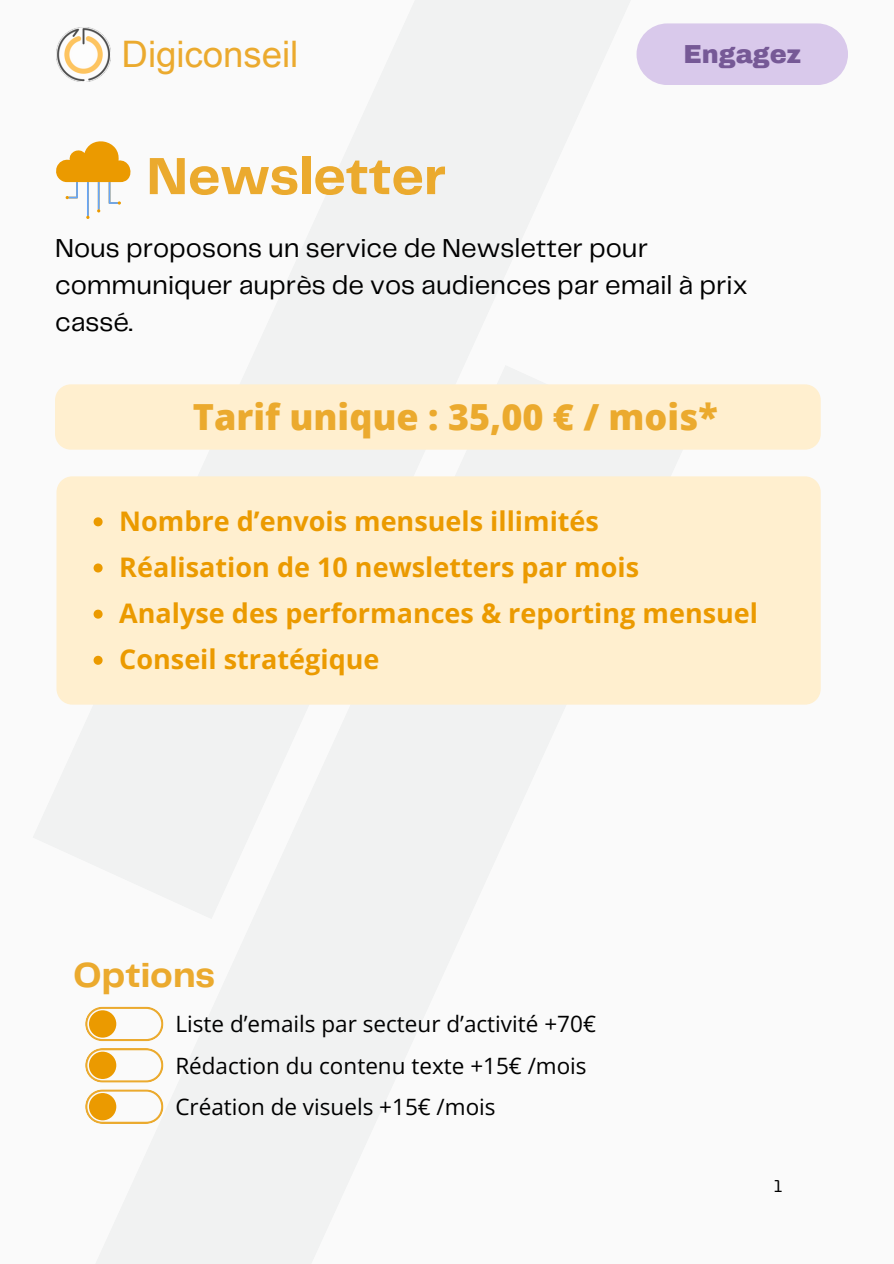
<style>
.page{position:relative;width:894px;height:1264px;background:#fff}
.page>*{position:absolute;margin:0;border:0;box-sizing:border-box;transform-origin:0 0}
.t1{font:700 54.15px "Telegraf";color:#ebaa2e}
.t2{font:36.45px "Arial Unicode MS";color:#ebaa2e}
.t3{font:700 36.15px "Telegraf";color:#ebaa2e}
.t4{font:800 36px "Open Sans";color:#ebaa2e}
.t5{font:700 27px "Open Sans";color:#eb9a00}
.t6{font:27px/37.2px "Telegraf";color:#000}
.t7{font:900 25.5px "Archivo";color:#765996}
.t8{font:22.5px "Open Sans";color:#000}
.t9{font:18px "Telegraf";color:#000}
</style>
<div class="page">
<div style="left:0;top:0;width:893px;height:1263px;background:#fafafa"></div>
<div style="left:636px;top:23px;width:211px;height:62px;background:#d9c9eb;border-radius:31px"></div>
<div style="left:56px;top:476px;width:764px;height:228px;background:#ffefcf"></div>
<div style="left:55px;top:384px;width:765px;height:65px;background:#ffefcf"></div>
<img style="left:56px;top:27px;width:54px;height:54px">
<svg style="left:85px;top:1006px;width:78px;height:35px"></svg>
<svg style="left:85px;top:1048px;width:78px;height:34px"></svg>
<svg style="left:56px;top:141px;width:75px;height:77px"></svg>
<svg style="left:94px;top:517px;width:9px;height:9px"></svg>
<svg style="left:94px;top:563px;width:9px;height:9px"></svg>
<svg style="left:94px;top:609px;width:9px;height:9px"></svg>
<svg style="left:94px;top:655px;width:9px;height:9px"></svg>
<svg style="left:85px;top:1089px;width:78px;height:34px"></svg>
<p class="t2" style="left:122px;top:28px;width:178px">Digiconseil</p>
<h4 class="t1" style="left:147px;top:153px;width:301px">Newsletter</h4>
<p class="t7" style="left:683px;top:40px;width:119px">Engagez</p>
<p class="t6" style="left:55px;top:231px;width:694px">Nous proposons un service de Newsletter pour communiquer auprès de vos audiences par email à prix cassé.</p>
<p class="t4" style="left:193px;top:391px;width:526px">Tarif unique : 35,00 € / mois*</p>
<p class="t5" style="left:119px;top:502px;width:481px">Nombre d’envois mensuels illimités</p>
<p class="t5" style="left:119px;top:548px;width:521px">Réalisation de 10 newsletters par mois</p>
<p class="t5" style="left:119px;top:594px;width:640px">Analyse des performances &amp; reporting mensuel</p>
<h2 class="t5" style="left:119px;top:640px;width:262px">Conseil stratégique</h2>
<h3 class="t3" style="left:73px;top:959px;width:143px">Options</h3>
<p class="t8" style="left:175px;top:1008px;width:422px">Liste d’emails par secteur d’activité +70€</p>
<h1 class="t8" style="left:175px;top:1049px;width:412px">Rédaction du contenu texte +15€ /mois</h1>
<p class="t8" style="left:175px;top:1091px;width:322px">Création de visuels +15€ /mois</p>
<h4 class="t9" style="left:773px;top:1178px;width:10px">1</h4>
</div>
